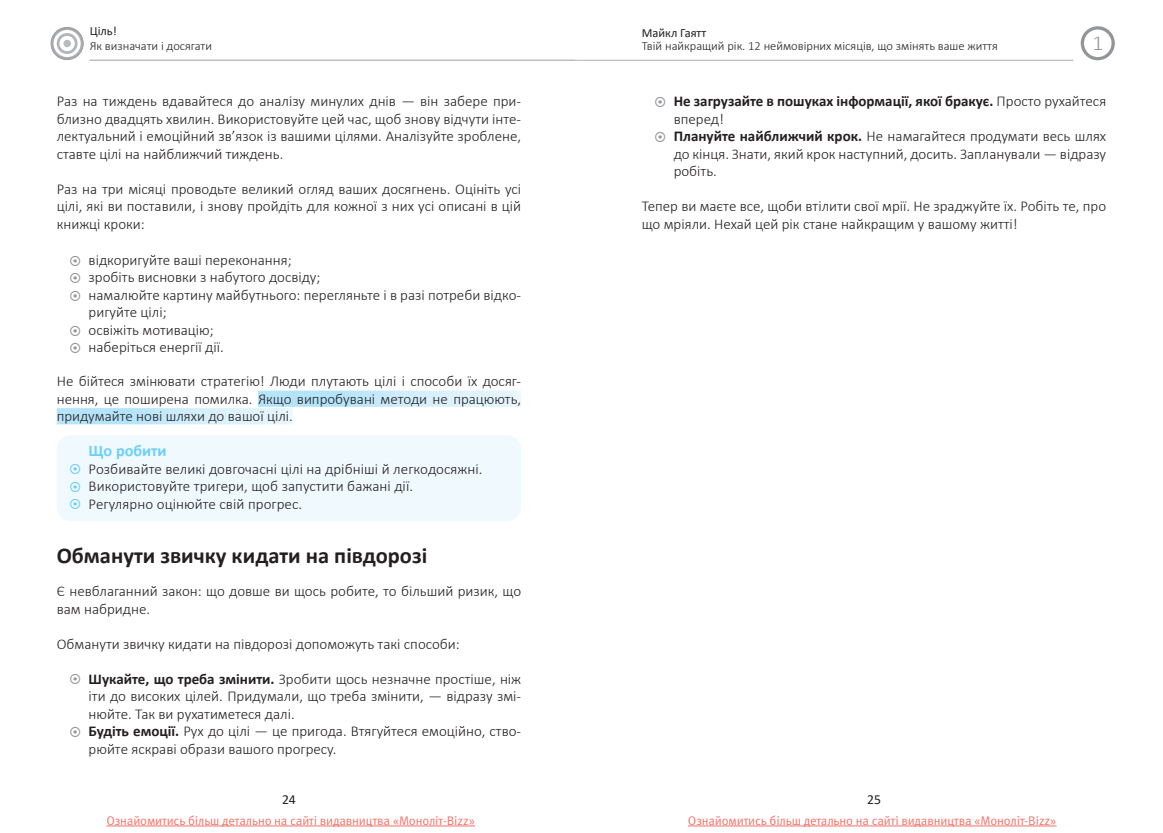
<style>
.page{position:relative;width:1163px;height:833px;background:#fff}
.page>*{position:absolute;margin:0;border:0;box-sizing:border-box;transform-origin:0 0}
.t1{font:700 22.5px "Calibri";color:#231f20}
.t2{font:300 21.25px "Calibri";color:#939598}
.t3{font:700 16.25px "Calibri";color:#6dcff6}
.t4{font:300 15px/17.5px "Calibri";color:#231f20}
.t5{font:13.75px "Calibri";color:#231f20}
.t6{font:12.5px "Meta Pro";letter-spacing:-.01em;color:#f37167}
.t7{font:300 12.5px "Calibri";color:#231f20}
.t8{font:12.5px "Calibri";color:#231f20}
.s1{font-weight:700}
</style>
<div class="page">
<div style="left:1080px;top:26px;width:34px;height:34px;border:3px solid #939598;border-radius:50%"></div>
<hr style="left:90px;top:60px;width:491px;height:1px;background:#bcbec0">
<hr style="left:581px;top:60px;width:492px;height:1px;background:#bcbec0">
<div style="left:48px;top:24px;width:38px;height:36px;background:#fff;opacity:.31"></div>
<div style="left:63px;top:40px;width:8px;height:7px;background:#b9bbbd;border-radius:50%"></div>
<div style="left:57px;top:435px;width:464px;height:86px;background:#eff9fe;border-radius:14px"></div>
<div style="left:258px;top:390px;width:263px;height:17px;background:linear-gradient(to right,#aae0f9,#eaf7fe)"></div>
<div style="left:57px;top:408px;width:236px;height:16px;background:linear-gradient(to right,#aae0f9,#eaf7fe)"></div>
<hr style="left:687px;top:825px;width:369px;height:1px;background:#f37167">
<hr style="left:106px;top:825px;width:369px;height:1px;background:#f37167">
<p class="t8" style="left:90px;top:22px;width:29px">Ціль!</p>
<p class="t7" style="left:90px;top:38px;width:124px">Як визначати і досягати</p>
<p class="t4" style="left:57px;top:92px;width:466px;text-align:justify">Раз на тиждень вдавайтеся до аналізу минулих днів — він забере при&shy;близно двадцять хвилин. Використовуйте цей час, щоб знову відчути інте&shy;лектуальний і емоційний зв’язок із вашими цілями. Аналізуйте зроблене, ставте цілі на найближчий тиждень.</p>
<p class="t4" style="left:57px;top:180px;width:466px;text-align:justify">Раз на три місяці проводьте великий огляд ваших досягнень. Оцініть усі цілі, які ви поставили, і знову пройдіть для кожної з них усі описані в цій книжці кроки:</p>
<p class="t4" style="left:89px;top:251px;width:434px">відкоригуйте ваші переконання;<br>зробіть висновки з набутого досвіду;<br>намалюйте картину майбутнього: перегляньте і в разі потреби відко&shy;ригуйте цілі;<br>освіжіть мотивацію;<br>наберіться енергії дії.</p>
<p class="t4" style="left:57px;top:372px;width:466px;text-align:justify">Не бійтеся змінювати стратегію! Люди плутають цілі і способи їх досяг&shy;нення, це поширена помилка. Якщо випробувані методи не працюють, придумайте нові шляхи до вашої цілі.</p>
<p class="t3" style="left:89px;top:439px;width:79px">Що робити</p>
<p class="t4" style="left:89px;top:460px;width:395px">Розбивайте великі довгочасні цілі на дрібніші й легкодосяжні.<br>Використовуйте тригери, щоб запустити бажані дії.<br>Регулярно оцінюйте свій прогрес.</p>
<h1 class="t1" style="left:57px;top:539px;width:372px">Обманути звичку кидати на півдорозі</h1>
<p class="t4" style="left:57px;top:582px;width:466px">Є невблаганний закон: що довше ви щось робите, то більший ризик, що вам набридне.</p>
<p class="t4" style="left:57px;top:635px;width:404px">Обманути звичку кидати на півдорозі допоможуть такі способи:</p>
<p class="t4" style="left:89px;top:670px;width:434px"><span class="s1">Шукайте, що треба змінити.</span> Зробити щось незначне простіше, ніж іти до високих цілей. Придумали, що треба змінити, — відразу змі&shy;нюйте. Так ви рухатиметеся далі.<br><span class="s1">Будіть емоції.</span> Рух до цілі — це пригода. Втягуйтеся емоційно, ство&shy;рюйте яскраві образи вашого прогресу.</p>
<p class="t8" style="left:641px;top:24px;width:66px">Майкл Гаятт</p>
<p class="t7" style="left:641px;top:39px;width:357px">Твій найкращий рік. 12 неймовірних місяців, що змінять ваше життя</p>
<h2 class="t2" style="left:1092px;top:30px;width:12px">1</h2>
<p class="t4" style="left:673px;top:92px;width:434px"><span class="s1">Не загрузайте в пошуках інформації, якої бракує.</span> Просто рухайтеся вперед!<br><span class="s1">Плануйте найближчий крок.</span> Не намагайтеся продумати весь шлях до кінця. Знати, який крок наступний, досить. Запланували — відразу робіть.</p>
<p class="t4" style="left:641px;top:197px;width:466px">Тепер ви маєте все, щоби втілити свої мрії. Не зраджуйте їх. Робіть те, про що мріяли. Нехай цей рік стане найкращим у вашому житті!</p>
<p class="t5" style="left:282px;top:789px;width:15px">24</p>
<p class="t5" style="left:866px;top:789px;width:15px">25</p>
<p class="t6" style="left:106px;top:812px;width:370px">Ознайомитись більш детально на сайті видавництва «Моноліт-Bizz»</p>
<p class="t6" style="left:687px;top:812px;width:370px">Ознайомитись більш детально на сайті видавництва «Моноліт-Bizz»</p>
</div>
